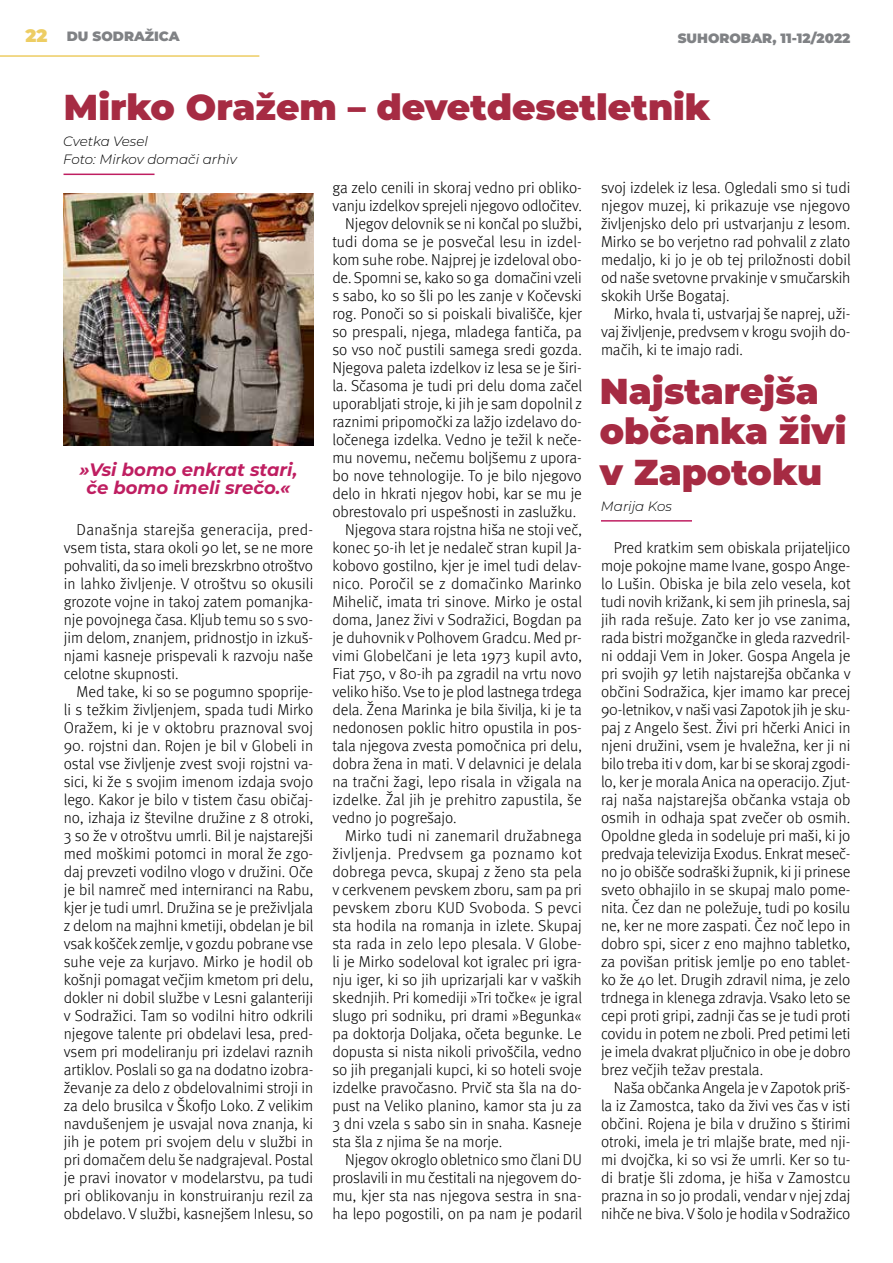
<style>
.page{position:relative;width:893px;height:1263px;background:#fff}
.page>*{position:absolute;margin:0;border:0;box-sizing:border-box;transform-origin:0 0}
.t1{font:900 36px/40.5px "Montserrat";color:#a62b43}
.t2{font:italic 700 18px/18px "Montserrat";color:#bf1e61;text-align:center}
.t3{font:300 15.75px/18px "Meta Pro";color:#000;text-align:justify}
.t4{font:300 15.75px "Meta Pro";letter-spacing:.02em;color:#000}
.t5{font:300 15.75px "Meta Pro";letter-spacing:.03em;color:#000}
.t6{font:italic 300 13.5px/18px "Montserrat";color:#000}
.t7{font:900 13.5px "Montserrat";color:#808285}
.s1{font-size:18px;color:#edcd63}
</style>
<div class="page">
<hr style="left:0;top:55px;width:259px;height:2px;background:#edcd63">
<hr style="left:64px;top:174px;width:91px;height:1px;background:#bf1e61">
<hr style="left:601px;top:520px;width:91px;height:2px;background:#bf1e61">
<img style="left:64px;top:193px;width:249px;height:252px">
<p class="t7" style="left:26px;top:26px;width:156px"><span class="s1">22</span> DU SODRAŽICA</p>
<p class="t7" style="left:678px;top:28px;width:174px">SUHOROBAR, 11-12/2022</p>
<h1 class="t1" style="left:64px;top:85px;width:648px">Mirko Oražem – devetdesetletnik</h1>
<p class="t6" style="left:63px;top:132px;width:175px">Cvetka Vesel<br>Foto: Mirkov domači arhiv</p>
<p class="t2" style="left:80px;top:460px;width:219px">»Vsi bomo enkrat stari, če bomo imeli srečo.«</p>
<p class="t3" style="left:64px;top:520px;width:251px;text-indent:13px">Današnja starejša generacija, pred&shy;vsem tista, stara okoli 90 let, se ne more pohvaliti, da so imeli brezskrbno otroštvo in lahko življenje. V otroštvu so okusili grozote vojne in takoj zatem pomanjka&shy;nje povojnega časa. Kljub temu so s svo&shy;jim delom, znanjem, pridnostjo in izkuš&shy;njami kasneje prispevali k razvoju naše celotne skupnosti.</p>
<p class="t3" style="left:64px;top:682px;width:251px;text-indent:13px">Med take, ki so se pogumno spoprije&shy;li s težkim življenjem, spada tudi Mirko Oražem, ki je v oktobru praznoval svoj</p>
<p class="t3" style="left:64px;top:736px;width:251px">90. rojstni dan. Rojen je bil v Globeli in ostal vse življenje zvest svoji rojstni va&shy;sici, ki že s svojim imenom izdaja svojo lego. Kakor je bilo v tistem času običaj&shy;no, izhaja iz številne družine z 8 otroki, 3 so že v otroštvu umrli. Bil je najstarejši med moškimi potomci in moral že zgo&shy;daj prevzeti vodilno vlogo v družini. Oče je bil namreč med interniranci na Rabu, kjer je tudi umrl. Družina se je preživljala z delom na majhni kmetiji, obdelan je bil vsak košček zemlje, v gozdu pobrane vse suhe veje za kurjavo. Mirko je hodil ob košnji pomagat večjim kmetom pri delu, dokler ni dobil službe v Lesni galanteriji v Sodražici. Tam so vodilni hitro odkrili njegove talente pri obdelavi lesa, pred&shy;vsem pri modeliranju pri izdelavi raznih artiklov. Poslali so ga na dodatno izobra&shy;ževanje za delo z obdelovalnimi stroji in za delo brusilca v Škofjo Loko. Z velikim navdušenjem je usvajal nova znanja, ki jih je potem pri svojem delu v službi in pri domačem delu še nadgrajeval. Postal je pravi inovator v modelarstvu, pa tudi pri oblikovanju in konstruiranju rezil za obdelavo. V službi, kasnejšem Inlesu, so</p>
<p class="t3" style="left:332px;top:178px;width:251px">ga zelo cenili in skoraj vedno pri obliko-</p>
<p class="t3" style="left:332px;top:196px;width:251px">vanju izdelkov sprejeli njegovo odločitev.</p>
<p class="t3" style="left:345px;top:214px;width:238px">Njegov delovnik se ni končal po službi,</p>
<p class="t3" style="left:332px;top:232px;width:251px">tudi doma se je posvečal lesu in izdel-</p>
<p class="t3" style="left:332px;top:250px;width:251px">kom suhe robe. Najprej je izdeloval obo-</p>
<p class="t3" style="left:332px;top:268px;width:251px">de. Spomni se, kako so ga domačini vzeli</p>
<p class="t3" style="left:332px;top:286px;width:251px">s sabo, ko so šli po les zanje v Kočevski</p>
<p class="t3" style="left:332px;top:304px;width:251px">rog. Ponoči so si poiskali bivališče, kjer</p>
<p class="t3" style="left:332px;top:322px;width:251px">so prespali, njega, mladega fantiča, pa</p>
<p class="t3" style="left:332px;top:340px;width:251px">so vso noč pustili samega sredi gozda.</p>
<p class="t3" style="left:332px;top:358px;width:251px">Njegova paleta izdelkov iz lesa se je širi-</p>
<p class="t3" style="left:332px;top:376px;width:251px">la. Sčasoma je tudi pri delu doma začel</p>
<p class="t3" style="left:332px;top:394px;width:251px">uporabljati stroje, ki jih je sam dopolnil z</p>
<p class="t3" style="left:332px;top:412px;width:251px">raznimi pripomočki za lažjo izdelavo do-</p>
<p class="t3" style="left:332px;top:430px;width:251px">ločenega izdelka. Vedno je težil k neče-</p>
<p class="t3" style="left:332px;top:448px;width:251px">mu novemu, nečemu boljšemu z upora-</p>
<p class="t3" style="left:332px;top:466px;width:251px">bo nove tehnologije. To je bilo njegovo</p>
<p class="t3" style="left:332px;top:484px;width:251px">delo in hkrati njegov hobi, kar se mu je</p>
<p class="t3" style="left:332px;top:502px;width:245px">obrestovalo pri uspešnosti in zaslužku.</p>
<p class="t3" style="left:345px;top:520px;width:238px">Njegova stara rojstna hiša ne stoji več,</p>
<p class="t3" style="left:332px;top:538px;width:251px">konec 50-ih let je nedaleč stran kupil Ja-</p>
<p class="t3" style="left:332px;top:556px;width:251px">kobovo gostilno, kjer je imel tudi delav-</p>
<p class="t3" style="left:332px;top:574px;width:251px">nico. Poročil se z domačinko Marinko</p>
<p class="t3" style="left:332px;top:592px;width:251px">Mihelič, imata tri sinove. Mirko je ostal</p>
<p class="t3" style="left:332px;top:610px;width:251px">doma, Janez živi v Sodražici, Bogdan pa</p>
<p class="t3" style="left:332px;top:628px;width:251px">je duhovnik v Polhovem Gradcu. Med pr-</p>
<p class="t3" style="left:332px;top:646px;width:251px">vimi Globelčani je leta 1973 kupil avto,</p>
<p class="t3" style="left:332px;top:664px;width:251px">Fiat 750, v 80-ih pa zgradil na vrtu novo</p>
<p class="t3" style="left:332px;top:682px;width:251px">veliko hišo. Vse to je plod lastnega trdega</p>
<p class="t3" style="left:332px;top:700px;width:251px">dela. Žena Marinka je bila šivilja, ki je ta</p>
<p class="t3" style="left:332px;top:718px;width:251px">nedonosen poklic hitro opustila in pos-</p>
<p class="t3" style="left:332px;top:736px;width:251px">tala njegova zvesta pomočnica pri delu,</p>
<p class="t3" style="left:332px;top:754px;width:251px">dobra žena in mati. V delavnici je delala</p>
<p class="t3" style="left:332px;top:772px;width:251px">na tračni žagi, lepo risala in vžigala na</p>
<p class="t3" style="left:332px;top:790px;width:251px">izdelke. Žal jih je prehitro zapustila, še</p>
<p class="t3" style="left:332px;top:808px;width:126px">vedno jo pogrešajo.</p>
<p class="t4" style="left:345px;top:824px;width:238px">Mirko tudi ni zanemaril družabnega</p>
<p class="t5" style="left:332px;top:842px;width:251px">življenja. Predvsem ga poznamo kot</p>
<p class="t3" style="left:332px;top:862px;width:251px">dobrega pevca, skupaj z ženo sta pela</p>
<p class="t3" style="left:332px;top:880px;width:251px">v cerkvenem pevskem zboru, sam pa pri</p>
<p class="t3" style="left:332px;top:898px;width:251px">pevskem zboru KUD Svoboda. S pevci</p>
<p class="t3" style="left:332px;top:916px;width:251px">sta hodila na romanja in izlete. Skupaj</p>
<p class="t3" style="left:332px;top:934px;width:251px">sta rada in zelo lepo plesala. V Globe-</p>
<p class="t3" style="left:332px;top:952px;width:251px">li je Mirko sodeloval kot igralec pri igra-</p>
<p class="t3" style="left:332px;top:970px;width:251px">nju iger, ki so jih uprizarjali kar v vaških</p>
<p class="t3" style="left:332px;top:988px;width:251px">skednjih. Pri komediji »Tri točke« je igral</p>
<p class="t3" style="left:332px;top:1006px;width:251px">slugo pri sodniku, pri drami »Begunka«</p>
<p class="t3" style="left:332px;top:1024px;width:251px">pa doktorja Doljaka, očeta begunke. Le</p>
<p class="t3" style="left:332px;top:1042px;width:251px">dopusta si nista nikoli privoščila, vedno</p>
<p class="t3" style="left:332px;top:1060px;width:251px">so jih preganjali kupci, ki so hoteli svoje</p>
<p class="t3" style="left:332px;top:1078px;width:251px">izdelke pravočasno. Prvič sta šla na do-</p>
<p class="t3" style="left:332px;top:1096px;width:251px">pust na Veliko planino, kamor sta ju za</p>
<p class="t3" style="left:332px;top:1114px;width:251px">3 dni vzela s sabo sin in snaha. Kasneje</p>
<p class="t3" style="left:332px;top:1132px;width:171px">sta šla z njima še na morje.</p>
<p class="t3" style="left:345px;top:1150px;width:238px">Njegov okroglo obletnico smo člani DU</p>
<p class="t3" style="left:332px;top:1168px;width:251px">proslavili in mu čestitali na njegovem do-</p>
<p class="t3" style="left:332px;top:1186px;width:251px">mu, kjer sta nas njegova sestra in sna-</p>
<p class="t3" style="left:332px;top:1204px;width:251px">ha lepo pogostili, on pa nam je podaril</p>
<p class="t3" style="left:601px;top:178px;width:251px">svoj izdelek iz lesa. Ogledali smo si tudi njegov muzej, ki prikazuje vse njegovo življenjsko delo pri ustvarjanju z lesom.<br>Mirko se bo verjetno rad pohvalil z zlato medaljo, ki jo je ob tej priložnosti dobil od naše svetovne prvakinje v smučarskih skokih Urše Bogataj.</p>
<p class="t3" style="left:601px;top:304px;width:251px;text-indent:13px">Mirko, hvala ti, ustvarjaj še naprej, uži&shy;vaj življenje, predvsem v krogu svojih do&shy;mačih, ki te imajo radi.</p>
<h1 class="t1" style="left:600px;top:368px;width:248px">Najstarejša občanka živi v Zapotoku</h1>
<p class="t6" style="left:601px;top:496px;width:72px">Marija Kos</p>
<p class="t3" style="left:601px;top:538px;width:251px;text-indent:13px">Pred kratkim sem obiskala prijateljico moje pokojne mame Ivane, gospo Ange&shy;lo Lušin. Obiska je bila zelo vesela, kot tudi novih križank, ki sem jih prinesla, saj jih rada rešuje. Zato ker jo vse zanima, rada bistri možgančke in gleda razvedril&shy;ni oddaji Vem in Joker. Gospa Angela je pri svojih 97 letih najstarejša občanka v občini Sodražica, kjer imamo kar precej 90-letnikov, v naši vasi Zapotok jih je sku&shy;paj z Angelo šest. Živi pri hčerki Anici in njeni družini, vsem je hvaležna, ker ji ni bilo treba iti v dom, kar bi se skoraj zgodi&shy;lo, ker je morala Anica na operacijo. Zjut&shy;raj naša najstarejša občanka vstaja ob osmih in odhaja spat zvečer ob osmih.<br>Opoldne gleda in sodeluje pri maši, ki jo predvaja televizija Exodus. Enkrat meseč&shy;no jo obišče sodraški župnik, ki ji prinese sveto obhajilo in se skupaj malo pome&shy;nita. Čez dan ne poležuje, tudi po kosilu ne, ker ne more zaspati. Čez noč lepo in dobro spi, sicer z eno majhno tabletko, za povišan pritisk jemlje po eno tablet&shy;ko že 40 let. Drugih zdravil nima, je zelo trdnega in klenega zdravja. Vsako leto se cepi proti gripi, zadnji čas se je tudi proti covidu in potem ne zboli. Pred petimi leti je imela dvakrat pljučnico in obe je dobro brez večjih težav prestala.</p>
<p class="t3" style="left:601px;top:1078px;width:251px;text-indent:13px">Naša občanka Angela je v Zapotok priš&shy;la iz Zamostca, tako da živi ves čas v isti občini. Rojena je bila v družino s štirimi otroki, imela je tri mlajše brate, med nji&shy;mi dvojčka, ki so vsi že umrli. Ker so tu&shy;di bratje šli zdoma, je hiša v Zamostcu prazna in so jo prodali, vendar v njej zdaj nihče ne biva. V šolo je hodila v Sodražico</p>
</div>
